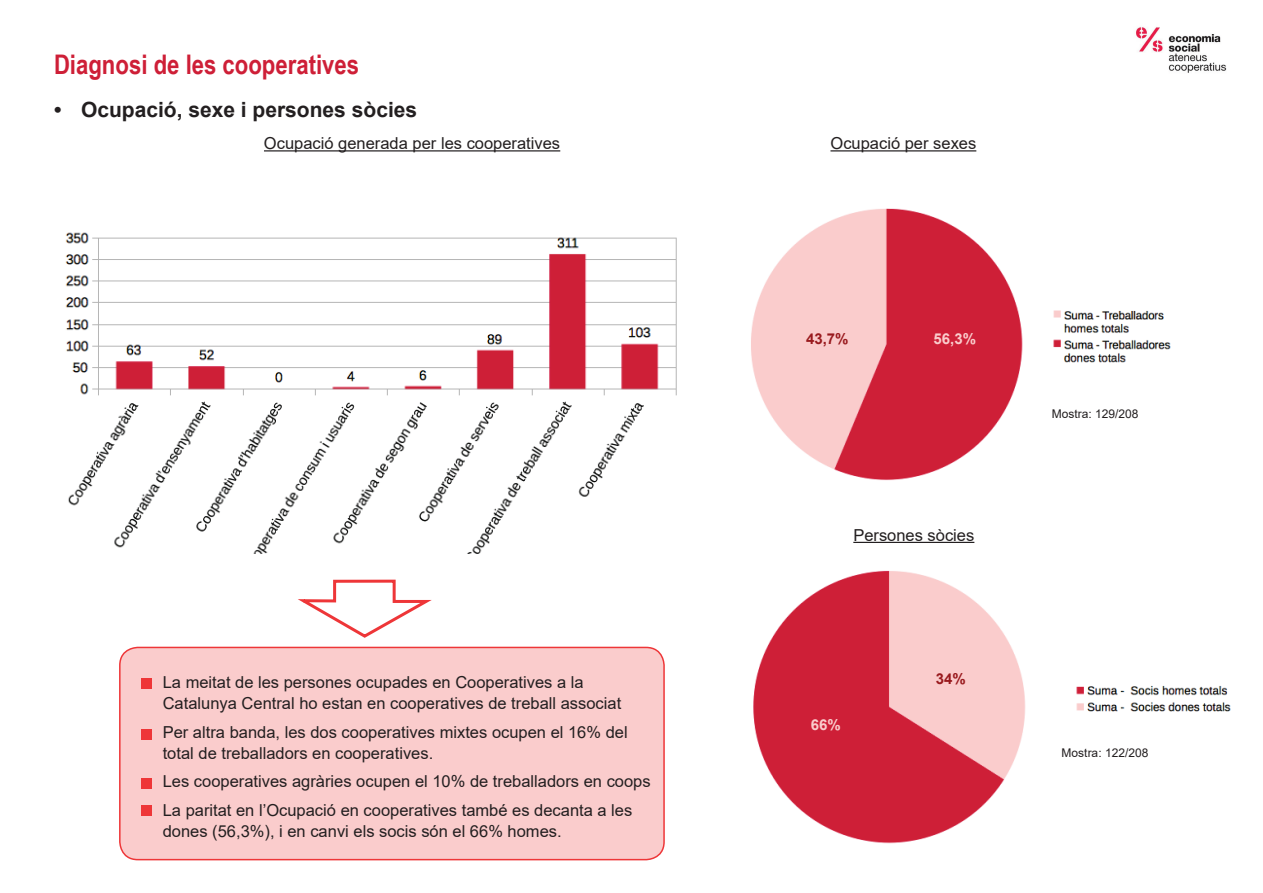
<style>
.page{position:relative;width:1263px;height:893px;background:#fff}
.page>*{position:absolute;margin:0;border:0;box-sizing:border-box;transform-origin:0 0}
.t1{font:700 27px "Arial Narrow";color:#ce1f37}
.t2{font:700 21px "Arial";color:#231f20}
.t3{font:16.5px/21px "Arial";color:#231f20}
.t4{font:700 15px "Arial";color:#991a1e}
.t5{font:700 15px "Arial";color:#facccc}
.t6{font:12px "Arial";color:#231f20}
</style>
<div class="page">
<img style="left:1136px;top:27px;width:91px;height:46px">
<hr style="left:264px;top:150px;width:296px;height:1px;background:#231f20">
<svg style="left:298px;top:579px;width:134px;height:59px"></svg>
<img style="left:65px;top:232px;width:612px;height:322px">
<img style="left:751px;top:208px;width:420px;height:273px">
<hr style="left:830px;top:150px;width:146px;height:1px;background:#231f20">
<hr style="left:853px;top:542px;width:121px;height:1px;background:#231f20">
<img style="left:753px;top:570px;width:478px;height:274px">
<div style="left:120px;top:647px;width:544px;height:213px;background:#facccc;border-radius:18px"></div>
<div style="left:119px;top:647px;width:546px;height:213px;border:2px solid #ee3638;border-radius:18px"></div>
<div style="left:141px;top:678px;width:10px;height:10px;background:#ee3638"></div>
<div style="left:141px;top:729px;width:10px;height:10px;background:#ee3638"></div>
<div style="left:141px;top:778px;width:10px;height:10px;background:#ee3638"></div>
<div style="left:141px;top:806px;width:10px;height:10px;background:#ee3638"></div>
<h1 class="t1" style="left:54px;top:44px;width:307px">Diagnosi de les cooperatives</h1>
<p class="t2" style="left:54px;top:95px;width:365px">• Ocupació, sexe i persones sòcies</p>
<p class="t3" style="left:264px;top:133px;width:298px">Ocupació generada per les cooperatives</p>
<p class="t3" style="left:830px;top:133px;width:147px">Ocupació per sexes</p>
<p class="t4" style="left:806px;top:328px;width:44px">43,7%</p>
<p class="t5" style="left:933px;top:328px;width:44px">56,3%</p>
<p class="t3" style="left:163px;top:672px;width:460px">La meitat de les persones ocupades en Cooperatives a la<br>Catalunya Central ho estan en cooperatives de treball associat</p>
<p class="t3" style="left:163px;top:721px;width:466px">Per altra banda, les dos cooperatives mixtes ocupen el 16% del total de treballadors en cooperatives.</p>
<p class="t3" style="left:163px;top:767px;width:489px;line-height:28.5px">Les cooperatives agràries ocupen el 10% de treballadors en coops<br>La paritat en l’Ocupació en cooperatives també es decanta a les</p>
<p class="t3" style="left:163px;top:820px;width:400px">dones (56,3%), i en canvi els socis són el 66% homes.</p>
<p class="t3" style="left:853px;top:524px;width:123px">Persones sòcies</p>
<p class="t5" style="left:811px;top:715px;width:32px">66%</p>
<p class="t4" style="left:936px;top:668px;width:32px">34%</p>
<p class="t6" style="left:1052px;top:405px;width:88px">Mostra: 129/208</p>
<p class="t6" style="left:1062px;top:744px;width:88px">Mostra: 122/208</p>
</div>
